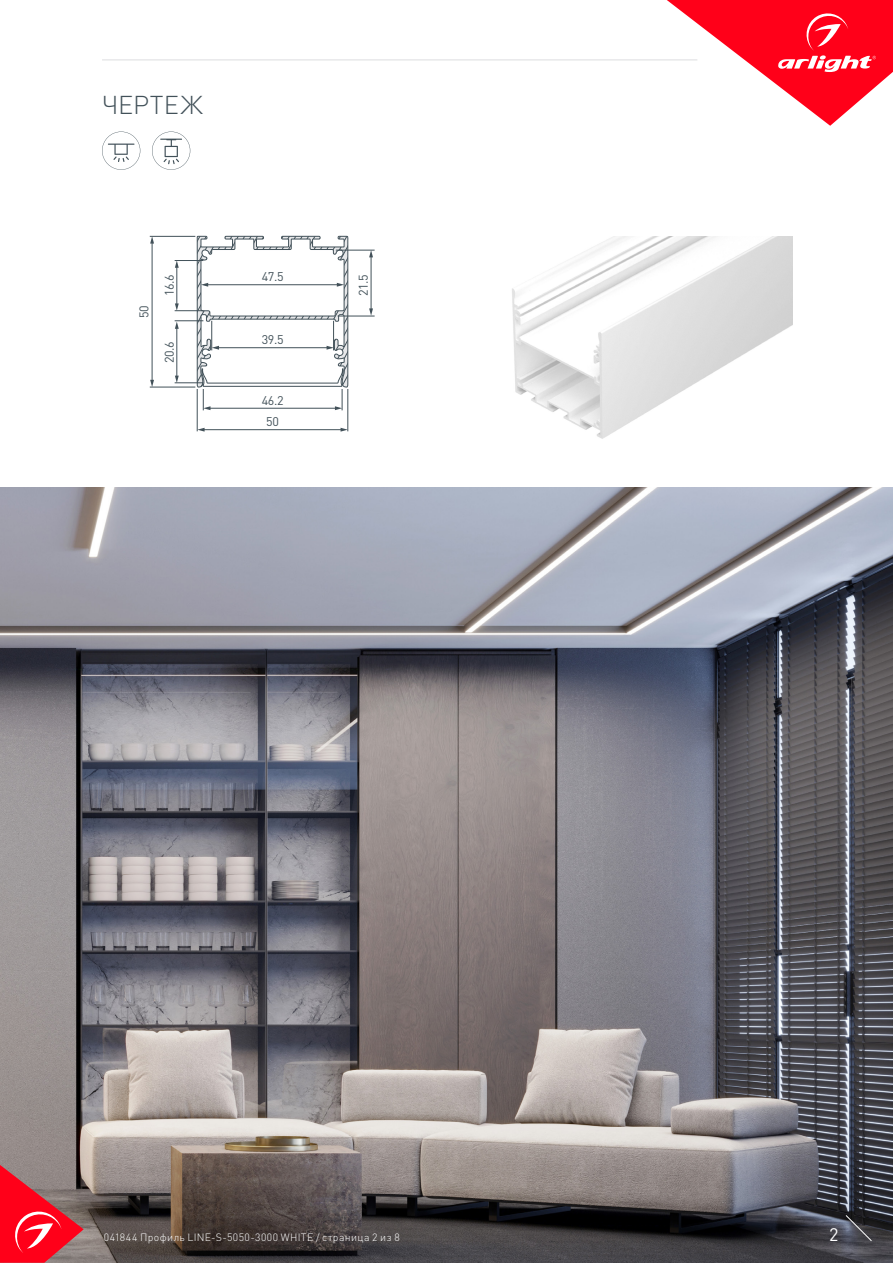
<style>
.page{position:relative;width:893px;height:1263px;background:#fff}
.page>*{position:absolute;margin:0;border:0;box-sizing:border-box;transform-origin:0 0}
.t1{font:300 25.5px "DIN Pro";letter-spacing:.01em;color:#425159}
.t2{font:18px "DIN Pro";color:#fff}
.t3{font:12.45px "DIN Pro";letter-spacing:-.025em;color:#425159}
.t4{font:300 10.5px "DIN Pro";letter-spacing:.04em;color:#fff}
</style>
<div class="page">
<img style="left:0;top:487px;width:893px;height:776px">
<svg style="left:0;top:1165px;width:84px;height:98px"></svg>
<svg style="left:845px;top:1215px;width:27px;height:26px"></svg>
<svg style="left:667px;top:0;width:226px;height:126px"></svg>
<hr style="left:102px;top:60px;width:595px;height:1px;background:#dcdddf">
<svg style="left:102px;top:132px;width:38px;height:38px"></svg>
<svg style="left:152px;top:132px;width:38px;height:38px"></svg>
<hr style="left:203px;top:429px;width:139px;height:1px;background:#425159">
<svg style="left:341px;top:428px;width:7px;height:4px"></svg>
<svg style="left:197px;top:428px;width:8px;height:4px"></svg>
<hr style="left:348px;top:389px;width:1px;height:42px;background:#425159">
<hr style="left:197px;top:389px;width:1px;height:42px;background:#425159">
<hr style="left:152px;top:242px;width:1px;height:139px;background:#425159">
<svg style="left:150px;top:237px;width:4px;height:7px"></svg>
<svg style="left:150px;top:380px;width:4px;height:7px"></svg>
<hr style="left:150px;top:236px;width:45px;height:1px;background:#425159">
<hr style="left:150px;top:387px;width:45px;height:1px;background:#425159">
<hr style="left:371px;top:256px;width:1px;height:54px;background:#425159">
<svg style="left:369px;top:251px;width:4px;height:6px"></svg>
<svg style="left:369px;top:308px;width:4px;height:8px"></svg>
<hr style="left:336px;top:250px;width:39px;height:1px;background:#425159">
<hr style="left:338px;top:316px;width:37px;height:1px;background:#425159">
<svg style="left:175px;top:235px;width:174px;height:175px"></svg>
<img style="left:512px;top:236px;width:280px;height:203px">
<p class="t1" style="left:102px;top:87px;width:102px">ЧЕРТЕЖ</p>
<p class="t3" style="left:135px;top:318px;width:14px;rotate:-90deg">50</p>
<p class="t3" style="left:262px;top:268px;width:24px">47.5</p>
<p class="t3" style="left:161px;top:296px;width:24px;rotate:-90deg">16.6</p>
<p class="t3" style="left:355px;top:296px;width:24px;rotate:-90deg">21.5</p>
<p class="t3" style="left:161px;top:363px;width:24px;rotate:-90deg">20.6</p>
<p class="t3" style="left:262px;top:331px;width:24px">39.5</p>
<p class="t3" style="left:262px;top:392px;width:24px">46.2</p>
<p class="t3" style="left:266px;top:413px;width:14px">50</p>
<p class="t4" style="left:104px;top:1230px;width:298px">041844 Профиль LINE-S-5050-3000 WHITE / страница 2 из 8</p>
<p class="t2" style="left:829px;top:1222px;width:11px">2</p>
</div>
